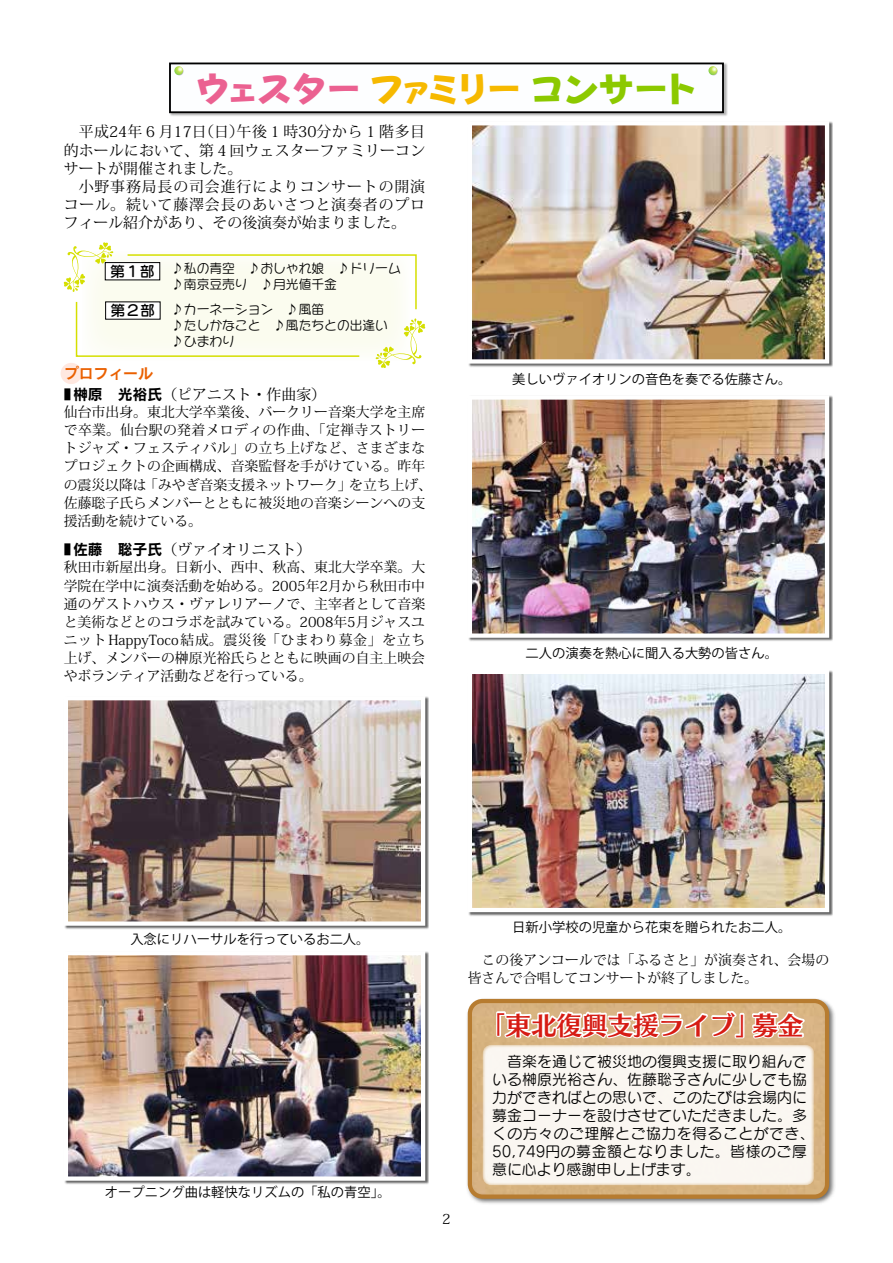
<style>
.page{position:relative;width:893px;height:1263px;background:#fff}
.page>*{position:absolute;margin:0;border:0;box-sizing:border-box;transform-origin:0 0}
.t1{font:39px "Pop Happiness Std EB";letter-spacing:-.19em;color:#eb6191}
.t2{font:25.5px "Skip Std B";color:#d61c14}
.t3{font:14.85px/18px "Seurat Pro M";letter-spacing:.01em;color:#000}
.t4{font:14.85px/18px "Koz Min Pro";letter-spacing:.015em;color:#000;text-align:justify}
.t5{font:14.85px "Koz Min Pro";letter-spacing:.015em;color:#000;scale:.5 1}
.t6{font:14.85px "Seurat Capie Pro DB";color:#000}
.t7{font:14.85px "Rodin Pro B";color:#ea6000}
.t8{font:13.8px/18.1px "Koz Min Pro";letter-spacing:.005em;color:#000}
.t9{font:13.35px "Koz Go Pro";color:#000}
.t10{font:12.75px/15.9px "Seurat Capie Pro M";color:#000}
.s1{color:#f6b900}
.s2{color:#8cc900}
.s3{font-family:"Rodin Pro B"}
</style>
<div class="page">
<div style="left:64px;top:951px;width:365px;height:233px;background:#000;opacity:.6"></div>
<img style="left:69px;top:956px;width:351px;height:220px">
<div style="left:64px;top:951px;width:361px;height:230px;border:4px solid #fff"></div>
<div style="left:64px;top:696px;width:365px;height:233px;background:#000;opacity:.6"></div>
<img style="left:69px;top:701px;width:351px;height:220px">
<div style="left:64px;top:696px;width:361px;height:230px;border:4px solid #fff"></div>
<div style="left:468px;top:395px;width:365px;height:247px;background:#000;opacity:.6"></div>
<img style="left:473px;top:400px;width:351px;height:233px">
<div style="left:468px;top:395px;width:361px;height:243px;border:4px solid #fff"></div>
<img style="left:473px;top:675px;width:351px;height:232px">
<div style="left:468px;top:670px;width:361px;height:242px;border:4px solid #fff"></div>
<div style="left:468px;top:121px;width:365px;height:247px;background:#000;opacity:.6"></div>
<img style="left:473px;top:126px;width:351px;height:233px">
<div style="left:468px;top:121px;width:361px;height:243px;border:4px solid #fff"></div>
<div style="left:169px;top:63px;width:559px;height:54px;background:#000;opacity:.3"></div>
<div style="left:170px;top:63px;width:553px;height:49px;background:#fdfeff"></div>
<div style="left:169px;top:63px;width:555px;height:50px;border:2px solid #000"></div>
<svg style="left:64px;top:242px;width:361px;height:126px"></svg>
<div style="left:61px;top:363px;width:21px;height:21px;background:#ffe8e0;border-radius:50%"></div>
<div style="left:466px;top:997px;width:370px;height:209px;background:#000;opacity:.4"></div>
<div style="left:470px;top:1001px;width:357px;height:195px;background:#d7b280"></div>
<div style="left:468px;top:999px;width:361px;height:200px;border:4px solid #b77c30;border-radius:13px"></div>
<svg style="left:174px;top:66px;width:9px;height:9px"></svg>
<svg style="left:708px;top:66px;width:9px;height:9px"></svg>
<img style="left:495px;top:813px;width:312px;height:232px">
<div style="left:483px;top:1045px;width:331px;height:140px;background:#faf6f1;border-radius:9px"></div>
<h1 class="t1" style="left:193px;top:64px;width:508px">ウェスター <span class="s1">ファミリー</span> <span class="s2">コンサート</span></h1>
<p class="t4" style="left:64px;top:123px;width:363px;text-indent:15px">平成24年６月17日（日）午後１時30分から１階多目的ホールにおいて、第４回ウェスターファミリーコンサートが開催されました。</p>
<p class="t4" style="left:64px;top:177px;width:363px;text-indent:15px">小野事務局長の司会進行によりコンサートの開演コール。続いて藤澤会長のあいさつと演奏者のプロフィール紹介があり、その後演奏が始まりました。</p>
<p class="t6" style="left:110px;top:261px;width:46px">第１部</p>
<p class="t6" style="left:111px;top:301px;width:46px">第２部</p>
<p class="t10" style="left:171px;top:260px;width:231px">♪私の青空　♪おしゃれ娘　♪ドリーム♪南京豆売り　♪月光値千金</p>
<p class="t10" style="left:171px;top:301px;width:218px">♪カーネーション　♪風笛<br>♪たしかなこと　♪風たちとの出逢い♪ひまわり</p>
<p class="t7" style="left:64px;top:363px;width:91px">プロフィール</p>
<p class="t5" style="left:64px;top:384px;width:526px">■ <span class="s3">榊原　光裕氏</span>（ピアニスト・作曲家）</p>
<p class="t8" style="left:64px;top:403px;width:370px">仙台市出身。東北大学卒業後、バークリー音楽大学を主席で卒業。仙台駅の発着メロディの作曲、「定禅寺ストリートジャズ・フェスティバル」の立ち上げなど、さまざまなプロジェクトの企画構成、音楽監督を手がけている。昨年の震災以降は「みやぎ音楽支援ネットワーク」を立ち上げ、佐藤聡子氏らメンバーとともに被災地の音楽シーンへの支援活動を続けている。</p>
<p class="t5" style="left:64px;top:539px;width:496px">■ <span class="s3">佐藤　聡子氏</span>（ヴァイオリニスト）</p>
<p class="t8" style="left:64px;top:558px;width:363px;text-align:justify">秋田市新屋出身。日新小、西中、秋高、東北大学卒業。大学院在学中に演奏活動を始める。2005年2月から秋田市中通のゲストハウス・ヴァレリアーノで、主宰者として音楽と美術などとのコラボを試みている。2008年5月ジャスユニットHappyToco結成。震災後「ひまわり募金」を立ち上げ、メンバーの榊原光裕氏らとともに映画の自主上映会やボランティア活動などを行っている。</p>
<p class="t9" style="left:512px;top:370px;width:281px">美しいヴァイオリンの音色を奏でる佐藤さん。</p>
<p class="t9" style="left:526px;top:645px;width:254px">二人の演奏を熱心に聞入る大勢の皆さん。</p>
<p class="t9" style="left:130px;top:931px;width:241px">入念にリハーサルを行っているお二人。</p>
<p class="t9" style="left:105px;top:1183px;width:287px">オープニング曲は軽快なリズムの「私の青空」。</p>
<p class="t8" style="left:442px;top:1209px;width:10px">2</p>
<p class="t9" style="left:512px;top:919px;width:281px">日新小学校の児童から花束を贈られたお二人。</p>
<p class="t8" style="left:468px;top:950px;width:363px">　この後アンコールでは「ふるさと」が演奏され、会場の皆さんで合唱してコンサートが終了しました。</p>
<h2 class="t2" style="left:480px;top:1006px;width:325px">「東北復興支援ライブ」募金</h2>
<p class="t3" style="left:492px;top:1051px;width:324px">　音楽を通じて被災地の復興支援に取り組んでいる榊原光裕さん、佐藤聡子さんに少しでも協力ができればとの思いで、このたびは会場内に募金コーナーを設けさせていただきました。多くの方々のご理解とご協力を得ることができ、<br>50,749円の募金額となりました。皆様のご厚意に心より感謝申し上げます。</p>
</div>
